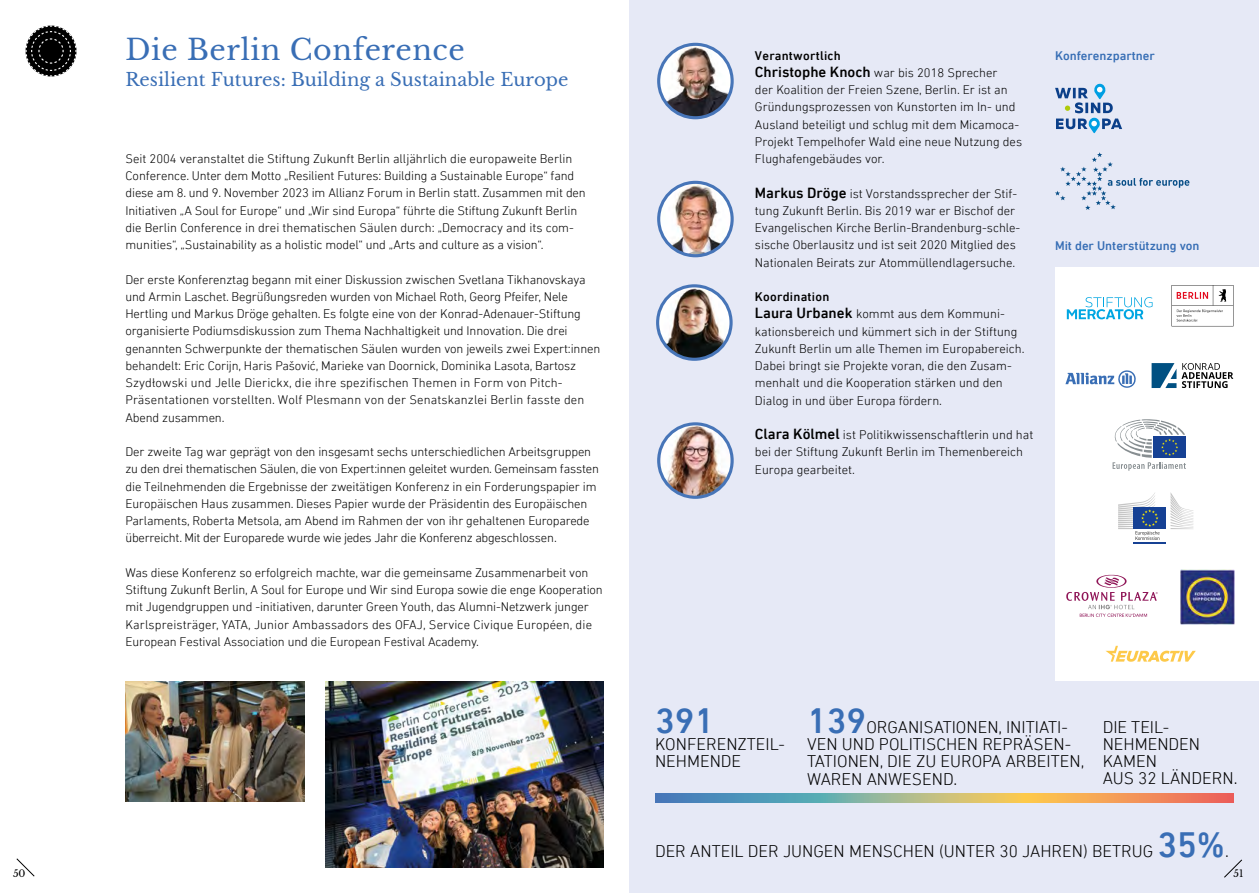
<style>
.page{position:relative;width:1259px;height:893px;background:#fff}
.page>*{position:absolute;margin:0;border:0;box-sizing:border-box;transform-origin:0 0}
.t1{font:500 36px "DIN Next LT Pro";color:#396eb5}
.t2{font:28.5px "Libre Baskerville";letter-spacing:.02em;color:#396eb5}
.t3{font:18px "Libre Baskerville";color:#396eb5}
.t4{font:300 17.25px/17.2px "DIN Next LT Pro";color:#000}
.t5{font:300 12.75px/17.2px "DIN Next LT Pro";letter-spacing:-.01em;color:#000}
.t6{font:500 12.75px "DIN Next LT Pro";color:#376eb5}
.t7{font:9.75px "Libre Baskerville";color:#000}
.s1{font-weight:500}
.s2{font-weight:500;font-size:15px}
.s3{font-weight:500;font-size:36px;color:#396eb5}
</style>
<div class="page">
<div style="left:629px;top:0;width:630px;height:893px;background:#e6e9f6"></div>
<div style="left:1055px;top:268px;width:204px;height:413px;background:#fff"></div>
<svg style="left:25px;top:25px;width:52px;height:52px"></svg>
<svg style="left:655px;top:794px;width:578px;height:8px;background:#aea282"></svg>
<img style="left:657px;top:286px;width:74px;height:73px;border-radius:37px">
<div style="left:656px;top:284px;width:76px;height:77px;border:3px solid #4775b8;border-radius:50%"></div>
<img style="left:658px;top:182px;width:74px;height:74px;border-radius:37px">
<div style="left:657px;top:181px;width:76px;height:76px;border:3px solid #4775b8;border-radius:50%"></div>
<img style="left:325px;top:681px;width:279px;height:186px">
<img style="left:125px;top:681px;width:179px;height:121px">
<img style="left:658px;top:44px;width:74px;height:74px;border-radius:37px">
<div style="left:657px;top:43px;width:76px;height:76px;border:3px solid #4775b8;border-radius:50%"></div>
<svg style="left:1055px;top:84px;width:67px;height:49px"></svg>
<svg style="left:1055px;top:152px;width:134px;height:58px"></svg>
<img style="left:661px;top:425px;width:69px;height:72px">
<div style="left:657px;top:422px;width:76px;height:77px;border:3px solid #4775b8;border-radius:50%"></div>
<svg style="left:1171px;top:285px;width:62px;height:41px"></svg>
<svg style="left:1105px;top:646px;width:90px;height:16px"></svg>
<svg style="left:1066px;top:297px;width:86px;height:22px"></svg>
<svg style="left:1065px;top:370px;width:71px;height:18px"></svg>
<svg style="left:1151px;top:363px;width:82px;height:25px"></svg>
<img style="left:1180px;top:569px;width:54px;height:55px">
<svg style="left:1112px;top:419px;width:74px;height:52px"></svg>
<div style="left:1133px;top:507px;width:33px;height:22px;background:#164194"></div>
<hr style="left:1133px;top:542px;width:33px;height:2px;background:#164194">
<svg style="left:1170px;top:492px;width:23px;height:37px"></svg>
<svg style="left:1118px;top:493px;width:41px;height:47px"></svg>
<svg style="left:1066px;top:575px;width:91px;height:42px"></svg>
<svg style="left:1224px;top:859px;width:18px;height:19px"></svg>
<svg style="left:16px;top:858px;width:19px;height:19px"></svg>
<h2 class="t2" style="left:125px;top:33px;width:341px">Die Berlin Conference</h2>
<h3 class="t3" style="left:125px;top:69px;width:444px">Resilient Futures: Building a Sustainable Europe</h3>
<p class="t5" style="left:125px;top:150px;width:462px">Seit 2004 veranstaltet die Stiftung Zukunft Berlin alljährlich die europaweite Berlin Conference. Unter dem Motto „Resilient Futures: Building a Sustainable Europe“ fand diese am 8. und 9. November 2023 im Allianz Forum in Berlin statt. Zusammen mit den Initiativen „A Soul for Europe“ und „Wir sind Europa“ führte die Stiftung Zukunft Berlin die Berlin Conference in drei thematischen Säulen durch: „Democracy and its com&shy;munities“, „Sustainability as a holistic model“ und „Arts and culture as a vision“.</p>
<p class="t5" style="left:125px;top:270px;width:476px">Der erste Konferenztag begann mit einer Diskussion zwischen Svetlana Tikhanovskaya und Armin Laschet. Begrüßungsreden wurden von Michael Roth, Georg Pfeifer, Nele Hertling und Markus Dröge gehalten. Es folgte eine von der Konrad-Adenauer-Stiftung organisierte Podiumsdiskussion zum Thema Nachhaltigkeit und Innovation. Die drei genannten Schwerpunkte der thematischen Säulen wurden von jeweils zwei Expert:innen behandelt: Eric Corijn, Haris Pašović, Marieke van Doornick, Dominika Lasota, Bartosz Szydłowski und Jelle Dierickx, die ihre spezifischen Themen in Form von Pitch-Präsentationen vorstellten. Wolf Plesmann von der Senatskanzlei Berlin fasste den Abend zusammen.</p>
<p class="t5" style="left:125px;top:443px;width:475px">Der zweite Tag war geprägt von den insgesamt sechs unterschiedlichen Arbeitsgruppen zu den drei thematischen Säulen, die von Expert:innen geleitet wurden. Gemeinsam fassten die Teilnehmenden die Ergebnisse der zweitätigen Konferenz in ein Forderungspapier im Europäischen Haus zusammen. Dieses Papier wurde der Präsidentin des Europäischen Parlaments, Roberta Metsola, am Abend im Rahmen der von ihr gehaltenen Europarede überreicht. Mit der Europarede wurde wie jedes Jahr die Konferenz abgeschlossen.</p>
<p class="t5" style="left:125px;top:564px;width:479px">Was diese Konferenz so erfolgreich machte, war die gemeinsame Zusammenarbeit von Stiftung Zukunft Berlin, A Soul for Europe und Wir sind Europa sowie die enge Kooperation mit Jugendgruppen und -initiativen, darunter Green Youth, das Alumni-Netzwerk junger Karlspreisträger, YATA, Junior Ambassadors des OFAJ, Service Civique Européen, die European Festival Association und die European Festival Academy.</p>
<p class="t5" style="left:755px;top:47px;width:269px"><span class="s1">Verantwortlich<br></span><span class="s2">Christophe Knoch</span> war bis 2018 Sprecher<br>der Koalition der Freien Szene, Berlin. Er ist an Gründungsprozessen von Kunstorten im In- und Ausland beteiligt und schlug mit dem Micamoca-Projekt Tempelhofer Wald eine neue Nutzung des Flughafengebäudes vor.</p>
<p class="t5" style="left:755px;top:185px;width:267px"><span class="s2">Markus Dröge</span> ist Vorstandssprecher der Stif&shy;tung Zukunft Berlin. Bis 2019 war er Bischof der Evangelischen Kirche Berlin-Brandenburg-schle&shy;sische Oberlausitz und ist seit 2020 Mitglied des Nationalen Beirats zur Atommüllendlagersuche.</p>
<p class="t5" style="left:755px;top:288px;width:271px"><span class="s1">Koordination<br></span><span class="s2">Laura Urbanek</span> kommt aus dem Kommuni&shy;kationsbereich und kümmert sich in der Stiftung Zukunft Berlin um alle Themen im Europabereich.<br>Dabei bringt sie Projekte voran, die den Zusam&shy;menhalt und die Kooperation stärken und den Dialog in und über Europa fördern.</p>
<p class="t5" style="left:755px;top:426px;width:280px"><span class="s2">Clara Kölmel</span> ist Politikwissenschaftlerin und hat bei der Stiftung Zukunft Berlin im Themenbereich<br>Europa gearbeitet.</p>
<p class="t6" style="left:1055px;top:48px;width:101px">Konferenzpartner</p>
<p class="t6" style="left:1055px;top:238px;width:146px">Mit der Unterstützung von</p>
<h1 class="t1" style="left:655px;top:700px;width:61px">391</h1>
<h3 class="t4" style="left:655px;top:735px;width:131px">KONFERENZTEIL-<br>NEHMENDE</h3>
<h3 class="t4" style="left:807px;top:718px;width:279px"><span class="s3">139</span>ORGANISATIONEN, INITIATI-<br>VEN UND POLITISCHEN REPRÄSEN-<br>TATIONEN, DIE ZU EUROPA ARBEITEN,<br>WAREN ANWESEND.</h3>
<h3 class="t4" style="left:1102px;top:718px;width:136px">DIE TEIL-<br>NEHMENDEN<br>KAMEN<br>AUS 32 LÄNDERN.</h3>
<h3 class="t4" style="left:655px;top:842px;width:575px">DER ANTEIL DER JUNGEN MENSCHEN (UNTER 30 JAHREN) BETRUG <span class="s3">35%</span>.</h3>
<p class="t7" style="left:13px;top:867px;width:14px">50</p>
<p class="t7" style="left:1233px;top:867px;width:11px">51</p>
</div>
